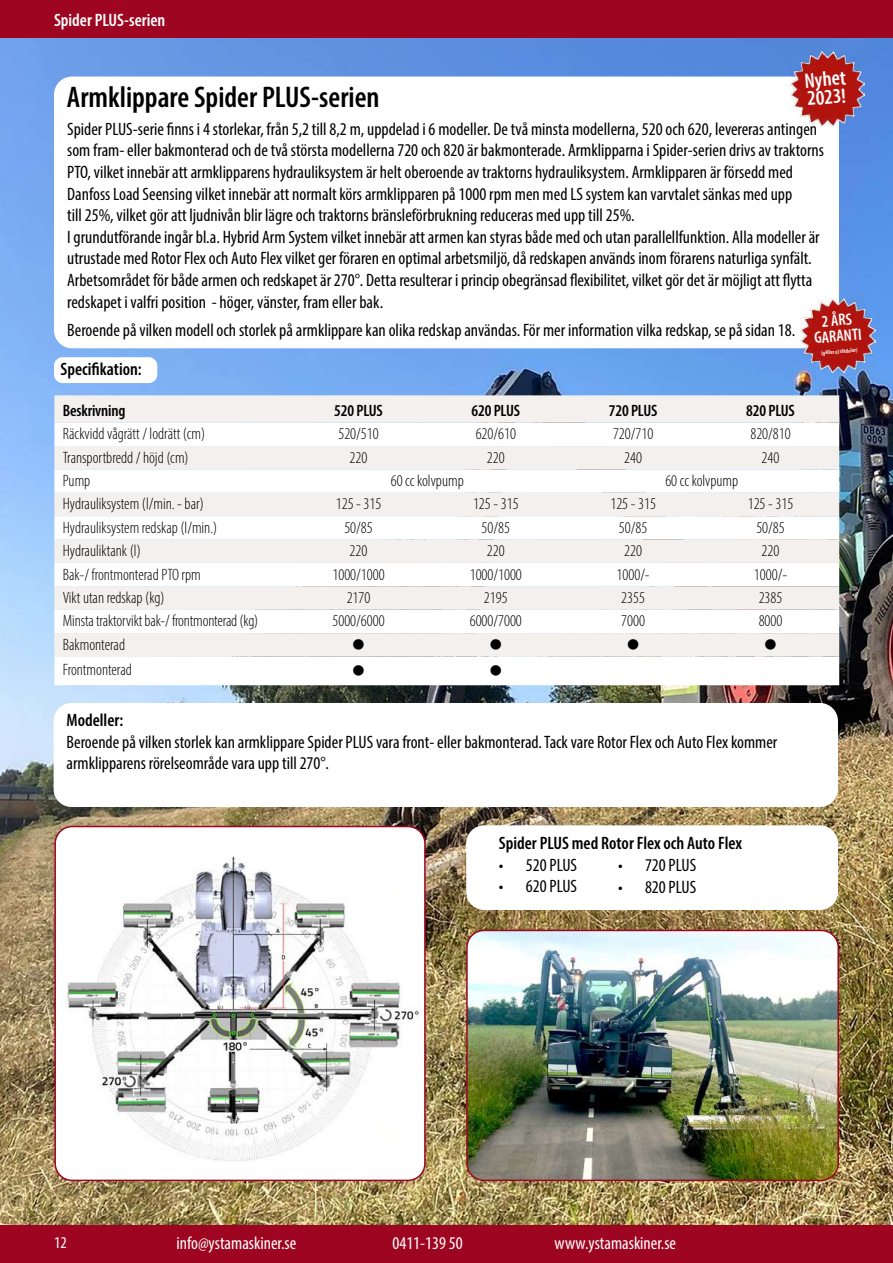
<style>
.page{position:relative;width:893px;height:1263px;background:#fff}
.page>*{position:absolute;margin:0;border:0;box-sizing:border-box;transform-origin:0 0}
.t1{font:600 condensed 30px "Myriad Pro";color:#000}
.t2{font:600 condensed 21px/18px "Myriad Pro";color:#fff}
.t3{font:condensed 18px/21.6px "Myriad Pro";color:#000}
.t4{font:600 condensed 18px "Myriad Pro";color:#000}
.t5{font:condensed 18px "Myriad Pro";color:#fff}
.t6{font:600 condensed 18px "Myriad Pro";color:#fff}
.t7{font:18px "Wingdings";color:#000}
.t8{font:300 condensed 16.5px "Myriad Pro";color:#000}
.t9{font:600 condensed 16.5px "Myriad Pro";letter-spacing:-.01em;color:#000}
.t10{font:600 condensed 16.5px/15.9px "Myriad Pro";color:#fff;text-align:center}
.t11{font:condensed 16.5px "Myriad Pro";color:#fff}
.t12{font:600 condensed 6px "Myriad Pro";color:#fff}
</style>
<div class="page">
<div style="left:0;top:1224px;width:893px;height:39px;background:#9d0520"></div>
<div style="left:0;top:0;width:893px;height:39px;background:#9d0520"></div>
<img style="left:0;top:39px;width:893px;height:1185px">
<img style="left:55px;top:826px;width:370px;height:354px">
<div style="left:54px;top:826px;width:372px;height:355px;border:2px solid #9d0520;border-radius:17px"></div>
<div style="left:54px;top:703px;width:784px;height:104px;background:#fff;border-radius:18px"></div>
<div style="left:466px;top:825px;width:372px;height:85px;background:#fff;border-radius:18px"></div>
<div style="left:54px;top:77px;width:785px;height:271px;background:#fff;border-radius:18px"></div>
<svg style="left:54px;top:395px;width:785px;height:28px;fill:#f4f0ee"></svg>
<svg style="left:54px;top:423px;width:785px;height:262px"></svg>
<img style="left:801px;top:298px;width:74px;height:74px">
<div style="left:54px;top:357px;width:103px;height:26px;background:#fff;border-radius:9px"></div>
<img style="left:467px;top:930px;width:371px;height:250px">
<div style="left:466px;top:930px;width:373px;height:251px;border:2px solid #9d0520;border-radius:17px"></div>
<img style="left:790px;top:52px;width:74px;height:74px">
<p class="t6" style="left:54px;top:8px;width:113px">Spider PLUS-serien</p>
<h1 class="t1" style="left:67px;top:78px;width:314px">Armklippare Spider PLUS-serien</h1>
<p class="t2" style="left:804px;top:71px;width:43px;rotate:-5deg">Nyhet<br>2023!</p>
<p class="t3" style="left:67px;top:118px;width:758px">Spider PLUS-serie finns i 4 storlekar, från 5,2 till 8,2 m, uppdelad i 6 modeller. De två minsta modellerna, 520 och 620, levereras antingen som fram- eller bakmonterad och de två största modellerna 720 och 820 är bakmonterade. Armklipparna i Spider-serien drivs av traktorns PTO, vilket innebär att armklipparens hydrauliksystem är helt oberoende av traktorns hydrauliksystem. Armklipparen är försedd med Danfoss Load Seensing vilket innebär att normalt körs armklipparen på 1000 rpm men med LS system kan varvtalet sänkas med upp<br>till 25%, vilket gör att ljudnivån blir lägre och traktorns bränsleförbrukning reduceras med upp till 25%.<br>I grundutförande ingår bl.a. Hybrid Arm System vilket innebär att armen kan styras både med och utan parallellfunktion. Alla modeller är utrustade med Rotor Flex och Auto Flex vilket ger föraren en optimal arbetsmiljö, då redskapen används inom förarens naturliga synfält.<br>Arbetsområdet för både armen och redskapet är 270°. Detta resulterar i princip obegränsad flexibilitet, vilket gör det är möjligt att flytta redskapet i valfri position - höger, vänster, fram eller bak.</p>
<p class="t3" style="left:67px;top:319px;width:729px">Beroende på vilken modell och storlek på armklippare kan olika redskap användas. För mer information vilka redskap, se på sidan 18.</p>
<p class="t10" style="left:812px;top:314px;width:49px;rotate:-5deg">2 ÅRS<br>GARANTI</p>
<p class="t12" style="left:821px;top:349px;width:38px;rotate:-5deg">(gäller ej slitdelar)</p>
<p class="t4" style="left:61px;top:358px;width:83px">Specifikation:</p>
<p class="t9" style="left:63px;top:401px;width:64px">Beskrivning</p>
<p class="t9" style="left:334px;top:401px;width:50px">520 PLUS</p>
<p class="t9" style="left:472px;top:401px;width:50px">620 PLUS</p>
<p class="t9" style="left:609px;top:401px;width:50px">720 PLUS</p>
<p class="t9" style="left:746px;top:401px;width:50px">820 PLUS</p>
<p class="t8" style="left:63px;top:424px;width:144px">Räckvidd vågrätt / lodrätt (cm)</p>
<p class="t8" style="left:338px;top:424px;width:42px">520/510</p>
<p class="t8" style="left:476px;top:424px;width:42px">620/610</p>
<p class="t8" style="left:613px;top:424px;width:42px">720/710</p>
<p class="t8" style="left:750px;top:424px;width:42px">820/810</p>
<p class="t8" style="left:63px;top:447px;width:127px">Transportbredd / höjd (cm)</p>
<p class="t8" style="left:350px;top:447px;width:19px">220</p>
<p class="t8" style="left:487px;top:447px;width:19px">220</p>
<p class="t8" style="left:624px;top:447px;width:19px">240</p>
<p class="t8" style="left:762px;top:447px;width:19px">240</p>
<p class="t8" style="left:63px;top:471px;width:29px">Pump</p>
<p class="t8" style="left:391px;top:471px;width:74px">60 cc kolvpump</p>
<p class="t8" style="left:665px;top:471px;width:74px">60 cc kolvpump</p>
<p class="t8" style="left:63px;top:494px;width:142px">Hydrauliksystem (l/min. - bar)</p>
<p class="t8" style="left:336px;top:494px;width:47px">125 - 315</p>
<p class="t8" style="left:473px;top:494px;width:47px">125 - 315</p>
<p class="t8" style="left:610px;top:494px;width:47px">125 - 315</p>
<p class="t8" style="left:748px;top:494px;width:47px">125 - 315</p>
<p class="t8" style="left:63px;top:518px;width:156px">Hydrauliksystem redskap (l/min.)</p>
<p class="t8" style="left:344px;top:518px;width:30px">50/85</p>
<p class="t8" style="left:482px;top:518px;width:30px">50/85</p>
<p class="t8" style="left:619px;top:518px;width:30px">50/85</p>
<p class="t8" style="left:756px;top:518px;width:30px">50/85</p>
<p class="t8" style="left:63px;top:541px;width:79px">Hydrauliktank (l)</p>
<p class="t8" style="left:350px;top:541px;width:19px">220</p>
<p class="t8" style="left:487px;top:541px;width:19px">220</p>
<p class="t8" style="left:624px;top:541px;width:19px">220</p>
<p class="t8" style="left:762px;top:541px;width:19px">220</p>
<p class="t8" style="left:63px;top:564px;width:140px">Bak-/ frontmonterad PTO rpm</p>
<p class="t8" style="left:332px;top:564px;width:54px">1000/1000</p>
<p class="t8" style="left:470px;top:564px;width:54px">1000/1000</p>
<p class="t8" style="left:617px;top:564px;width:35px">1000/-</p>
<p class="t8" style="left:754px;top:564px;width:35px">1000/-</p>
<p class="t8" style="left:63px;top:588px;width:103px">Vikt utan redskap (kg)</p>
<p class="t8" style="left:347px;top:588px;width:25px">2170</p>
<p class="t8" style="left:484px;top:588px;width:25px">2195</p>
<p class="t8" style="left:621px;top:588px;width:25px">2355</p>
<p class="t8" style="left:759px;top:588px;width:25px">2385</p>
<p class="t8" style="left:63px;top:611px;width:197px">Minsta traktorvikt bak-/ frontmonterad (kg)</p>
<p class="t8" style="left:332px;top:611px;width:54px">5000/6000</p>
<p class="t8" style="left:470px;top:611px;width:54px">6000/7000</p>
<p class="t8" style="left:621px;top:611px;width:25px">7000</p>
<p class="t8" style="left:759px;top:611px;width:25px">8000</p>
<p class="t8" style="left:63px;top:634px;width:64px">Bakmonterad</p>
<p class="t7" style="left:352px;top:635px;width:15px">●</p>
<p class="t7" style="left:489px;top:635px;width:15px">●</p>
<p class="t7" style="left:626px;top:635px;width:15px">●</p>
<p class="t7" style="left:764px;top:635px;width:15px">●</p>
<p class="t8" style="left:63px;top:660px;width:71px">Frontmonterad</p>
<p class="t7" style="left:352px;top:661px;width:15px">●</p>
<p class="t7" style="left:489px;top:661px;width:15px">●</p>
<p class="t4" style="left:67px;top:709px;width:58px">Modeller:</p>
<p class="t3" style="left:67px;top:731px;width:712px">Beroende på vilken storlek kan armklippare Spider PLUS vara front- eller bakmonterad. Tack vare Rotor Flex och Auto Flex kommer armklipparens rörelseområde vara upp till 270°.</p>
<p class="t4" style="left:499px;top:832px;width:245px">Spider PLUS med Rotor Flex och Auto Flex</p>
<p class="t3" style="left:499px;top:854px;width:80px">• 520 PLUS</p>
<p class="t3" style="left:499px;top:875px;width:80px">• 620 PLUS</p>
<p class="t3" style="left:618px;top:854px;width:80px">• 720 PLUS</p>
<p class="t3" style="left:618px;top:876px;width:80px">• 820 PLUS</p>
<p class="t11" style="left:54px;top:1233px;width:14px">12</p>
<p class="t5" style="left:176px;top:1232px;width:121px">info@ystamaskiner.se</p>
<p class="t5" style="left:392px;top:1232px;width:72px">0411-139 50</p>
<p class="t5" style="left:554px;top:1232px;width:123px">www.ystamaskiner.se</p>
</div>
